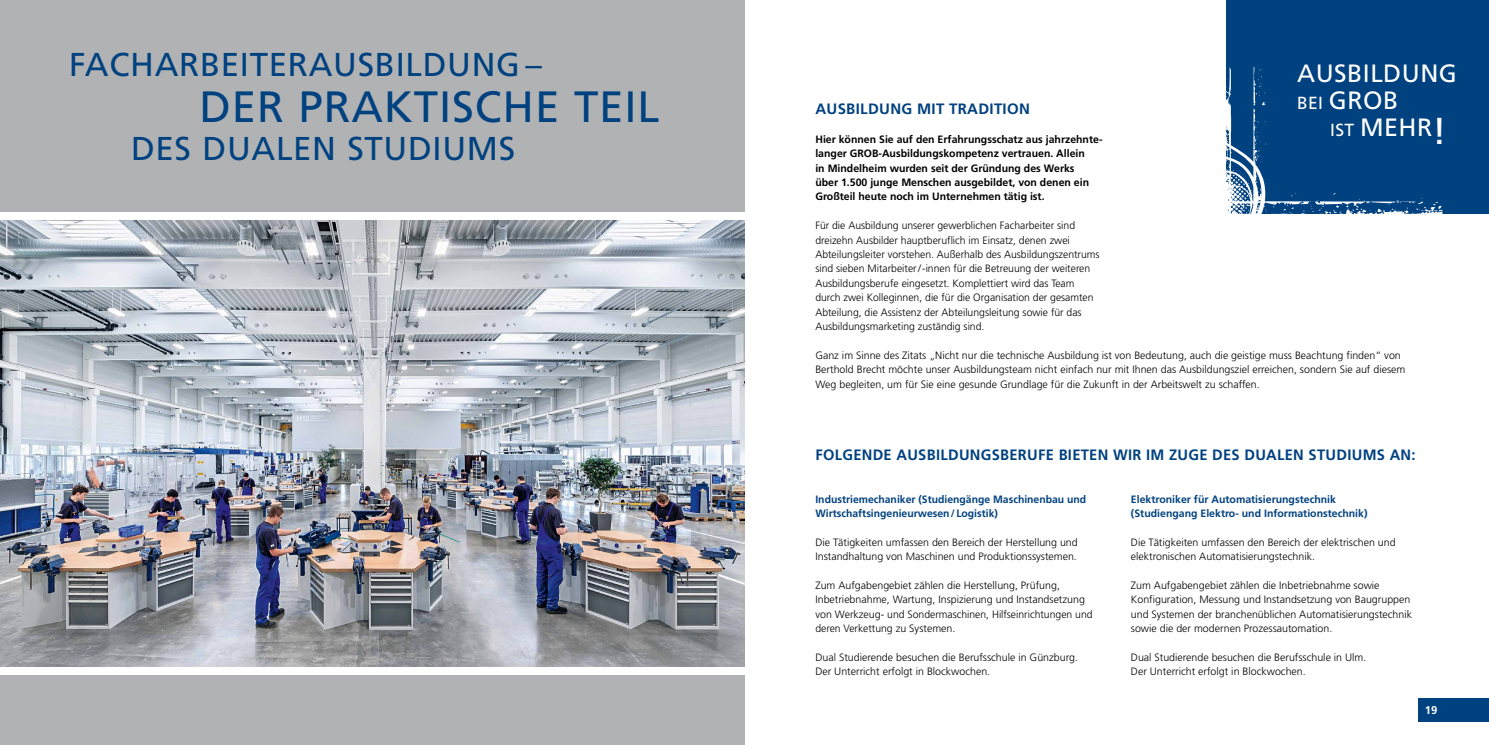
<style>
.page{position:relative;width:1489px;height:745px;background:#fff}
.page>*{position:absolute;margin:0;border:0;box-sizing:border-box;transform-origin:0 0}
.t1{font:43.75px "Frutiger LT Pro";letter-spacing:.02em;color:#004180}
.t2{font:37.38px "Frutiger LT Pro";color:#fff}
.t3{font:33px "Frutiger LT Pro";letter-spacing:.02em;color:#004180}
.t4{font:25px/53.8px "Frutiger LT Pro";letter-spacing:.02em;color:#fff;text-align:center}
.t5{font:700 15px "Frutiger LT Pro";letter-spacing:.02em;color:#004180}
.t6{font:700 11.25px "Frutiger LT Pro";color:#fff}
.t7{font:300 10.62px/14.4px "Frutiger LT Pro";color:#000}
.t8{font:700 10.62px/14.4px "Frutiger LT Pro";color:#000}
.t9{font:700 10.62px/14.4px "Frutiger LT Pro";color:#004180}
.s1{font-size:17.5px}
</style>
<div class="page">
<div style="left:1417px;top:697px;width:71px;height:23px;background:#004180"></div>
<img style="left:0;top:220px;width:744px;height:447px">
<div style="left:0;top:0;width:744px;height:216px;background:#b1b2b3"></div>
<div style="left:0;top:673px;width:744px;height:71px;background:#b1b2b3"></div>
<div style="left:1225px;top:0;width:263px;height:213px;background:#004180"></div>
<svg style="left:1225px;top:67px;width:217px;height:147px"></svg>
<div style="left:0;top:212px;width:744px;height:8px;background:#fff"></div>
<div style="left:0;top:667px;width:744px;height:8px;background:#fff"></div>
<h3 class="t3" style="left:69px;top:45px;width:474px">FACHARBEITERAUSBILDUNG –</h3>
<h1 class="t1" style="left:199px;top:81px;width:461px">DER PRAKTISCHE TEIL</h1>
<h3 class="t3" style="left:131px;top:129px;width:386px">DES DUALEN STUDIUMS</h3>
<h3 class="t5" style="left:815px;top:100px;width:216px">AUSBILDUNG MIT TRADITION</h3>
<p class="t8" style="left:815px;top:132px;width:288px">Hier können Sie auf den Erfahrungsschatz aus jahrzehnte&shy;langer GROB-Ausbildungskompetenz vertrauen. Allein<br>in Mindelheim wurden seit der Gründung des Werks<br>über 1.500 junge Menschen ausgebildet, von denen ein Großteil heute noch im Unternehmen tätig ist.</p>
<p class="t7" style="left:815px;top:218px;width:286px">Für die Ausbildung unserer gewerblichen Facharbeiter sind dreizehn Ausbilder hauptberuflich im Einsatz, denen zwei Abteilungsleiter vorstehen. Außerhalb des Ausbildungszentrums sind sieben Mitarbeiter/-innen für die Betreuung der weiteren Ausbildungsberufe eingesetzt. Komplettiert wird das Team durch zwei Kolleginnen, die für die Organisation der gesamten Abteilung, die Assistenz der Abteilungsleitung sowie für das Ausbildungsmarketing zuständig sind.</p>
<h3 class="t4" style="left:1296px;top:46px;width:161px">AUSBILDUNG<br><span class="s1">IST</span> MEHR</h3>
<h3 class="t4" style="left:1296px;top:74px;width:103px"><span class="s1">BEI</span> GROB</h3>
<h2 class="t2" style="left:1431px;top:109px;width:16px">!</h2>
<p class="t7" style="left:815px;top:348px;width:591px">Ganz im Sinne des Zitats „Nicht nur die technische Ausbildung ist von Bedeutung, auch die geistige muss Beachtung finden“ von<br>Berthold Brecht möchte unser Ausbildungsteam nicht einfach nur mit Ihnen das Ausbildungsziel erreichen, sondern Sie auf diesem<br>Weg begleiten, um für Sie eine gesunde Grundlage für die Zukunft in der Arbeitswelt zu schaffen.</p>
<h3 class="t5" style="left:815px;top:445px;width:601px">FOLGENDE AUSBILDUNGSBERUFE BIETEN WIR IM ZUGE DES DUALEN STUDIUMS AN:</h3>
<p class="t9" style="left:815px;top:491px;width:272px">Industriemechaniker (Studiengänge Maschinenbau und<br>Wirtschaftsingenieurwesen/Logistik)</p>
<p class="t7" style="left:815px;top:534px;width:264px">Die Tätigkeiten umfassen den Bereich der Herstellung und<br>Instandhaltung von Maschinen und Produktionssystemen.</p>
<p class="t7" style="left:815px;top:578px;width:279px">Zum Aufgabengebiet zählen die Herstellung, Prüfung, Inbetriebnahme, Wartung, Inspizierung und Instandsetzung von Werkzeug- und Sondermaschinen, Hilfseinrichtungen und deren Verkettung zu Systemen.</p>
<p class="t7" style="left:815px;top:649px;width:264px">Dual Studierende besuchen die Berufsschule in Günzburg.<br>Der Unterricht erfolgt in Blockwochen.</p>
<p class="t9" style="left:1130px;top:491px;width:238px">Elektroniker für Automatisierungstechnik (Studiengang Elektro- und Informationstechnik)</p>
<p class="t7" style="left:1130px;top:534px;width:266px">Die Tätigkeiten umfassen den Bereich der elektrischen und elektronischen Automatisierungstechnik.</p>
<p class="t7" style="left:1130px;top:578px;width:283px">Zum Aufgabengebiet zählen die Inbetriebnahme sowie Konfiguration, Messung und Instandsetzung von Baugruppen und Systemen der branchenüblichen Automatisierungstechnik sowie die der modernen Prozessautomation.</p>
<p class="t7" style="left:1130px;top:649px;width:237px">Dual Studierende besuchen die Berufsschule in Ulm.<br>Der Unterricht erfolgt in Blockwochen.</p>
<p class="t6" style="left:1424px;top:702px;width:14px">19</p>
</div>
